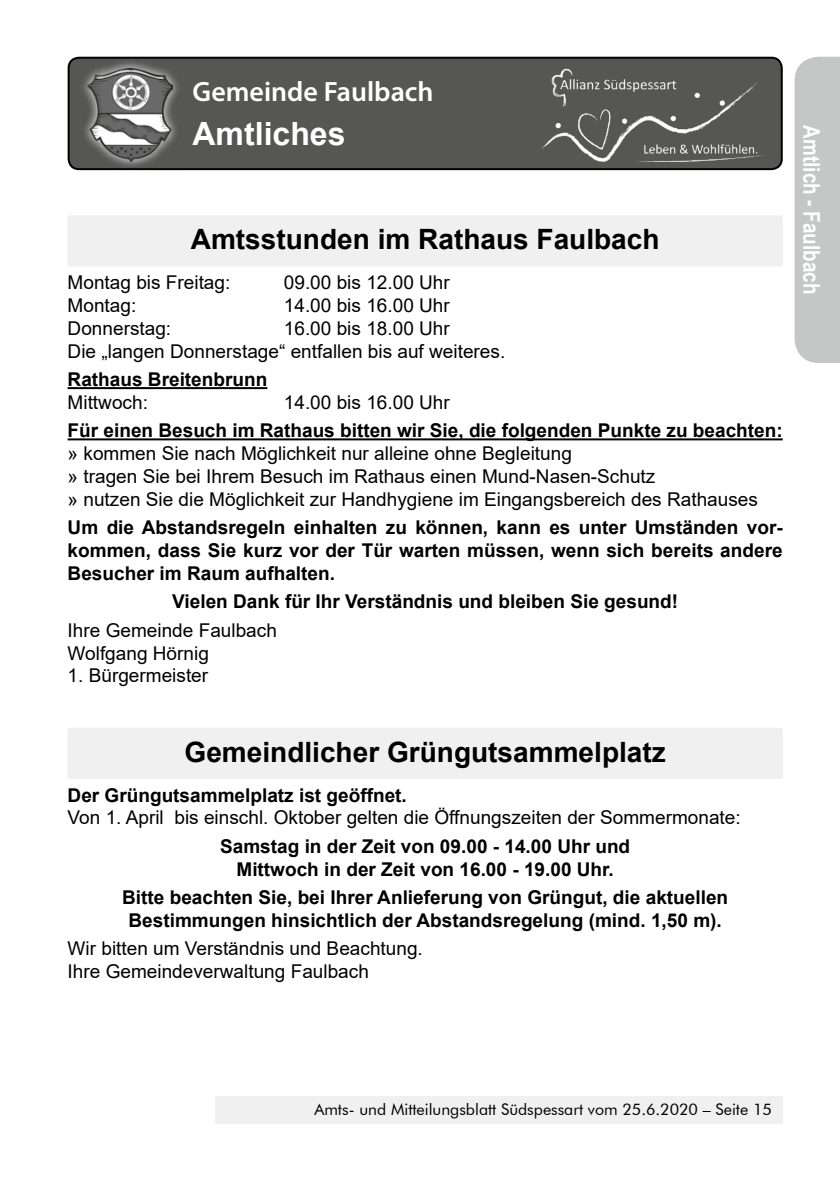
<style>
.page{position:relative;width:840px;height:1191px;background:#fff}
.page>*{position:absolute;margin:0;border:0;box-sizing:border-box;transform-origin:0 0}
.t1{font:700 32px "Arial";color:#fff}
.t2{font:700 28px "Arial";color:#000}
.t3{font:600 28px "Myriad Pro";color:#fff}
.t4{font:700 23px "Arial Narrow";color:#fff}
.t5{font:19px/22.8px "Arial";color:#000}
.t6{font:700 19px/22.8px "Arial";color:#000;text-align:center}
.t7{font:16px "Futura BT";color:#000}
</style>
<div class="page">
<div style="left:215px;top:1097px;width:567px;height:27px;background:#f0f0f0"></div>
<div style="left:68px;top:220px;width:714px;height:46px;background:#f0f0f0"></div>
<div style="left:68px;top:215px;width:714px;height:46px;background:#f0f0f0"></div>
<hr style="left:68px;top:387px;width:199px;height:2px;background:#000">
<hr style="left:68px;top:438px;width:714px;height:2px;background:#000">
<div style="left:68px;top:732px;width:714px;height:46px;background:#f0f0f0"></div>
<div style="left:68px;top:727px;width:714px;height:46px;background:#f0f0f0"></div>
<div style="left:69px;top:58px;width:712px;height:111px;background:#565655;border-radius:10px"></div>
<div style="left:68px;top:57px;width:714px;height:113px;border:2px solid #000;border-radius:10px"></div>
<svg style="left:78px;top:58px;width:104px;height:112px"></svg>
<img style="left:87px;top:68px;width:86px;height:94px">
<img style="left:542px;top:68px;width:222px;height:93px">
<svg style="left:794px;top:57px;width:45px;height:306px;background:#c8c9c9"></svg>
<h2 class="t3" style="left:192px;top:74px;width:242px">Gemeinde Faulbach</h2>
<h1 class="t1" style="left:192px;top:111px;width:154px">Amtliches</h1>
<h2 class="t2" style="left:191px;top:220px;width:470px">Amtsstunden im Rathaus Faulbach</h2>
<p class="t5" style="left:68px;top:271px;width:164px">Montag bis Freitag:</p>
<p class="t5" style="left:284px;top:271px;width:167px">09.00 bis 12.00 Uhr</p>
<p class="t5" style="left:68px;top:294px;width:70px">Montag:</p>
<p class="t5" style="left:284px;top:294px;width:167px">14.00 bis 16.00 Uhr</p>
<p class="t5" style="left:68px;top:316px;width:105px">Donnerstag:</p>
<p class="t5" style="left:68px;top:316px;width:439px;text-indent:216px">16.00 bis 18.00 Uhr<br>Die „langen Donnerstage“ entfallen bis auf weiteres.</p>
<p class="t6" style="left:68px;top:368px;width:201px">Rathaus Breitenbrunn</p>
<p class="t5" style="left:68px;top:391px;width:82px">Mittwoch:</p>
<p class="t5" style="left:284px;top:391px;width:167px">14.00 bis 16.00 Uhr</p>
<p class="t6" style="left:68px;top:419px;width:716px">Für einen Besuch im Rathaus bitten wir Sie, die folgenden Punkte zu beachten:</p>
<p class="t5" style="left:68px;top:442px;width:691px">» kommen Sie nach Möglichkeit nur alleine ohne Begleitung<br>» tragen Sie bei Ihrem Besuch im Rathaus einen Mund-Nasen-Schutz<br>» nutzen Sie die Möglichkeit zur Handhygiene im Eingangsbereich des Rathauses</p>
<p class="t6" style="left:68px;top:516px;width:716px;text-align:justify">Um die Abstandsregeln einhalten zu können, kann es unter Umständen vor&shy;kommen, dass Sie kurz vor der Tür warten müssen, wenn sich bereits andere Besucher im Raum aufhalten.</p>
<p class="t6" style="left:172px;top:590px;width:507px">Vielen Dank für Ihr Verständnis und bleiben Sie gesund!</p>
<p class="t5" style="left:68px;top:618px;width:211px">Ihre Gemeinde Faulbach<br>Wolfgang Hörnig</p>
<p class="t5" style="left:68px;top:664px;width:142px">1. Bürgermeister</p>
<p class="t4" style="left:828px;top:125px;width:170px;rotate:90deg">Amtlich - Faulbach</p>
<h2 class="t2" style="left:184px;top:732px;width:482px">Gemeindlicher Grüngutsammelplatz</h2>
<p class="t6" style="left:68px;top:783px;width:340px">Der Grüngutsammelplatz ist geöffnet.</p>
<p class="t5" style="left:68px;top:806px;width:674px">Von 1. April bis einschl. Oktober gelten die Öffnungszeiten der Sommermonate:</p>
<p class="t6" style="left:220px;top:835px;width:411px">Samstag in der Zeit von 09.00 - 14.00 Uhr und<br>Mittwoch in der Zeit von 16.00 - 19.00 Uhr.</p>
<p class="t6" style="left:122px;top:886px;width:607px">Bitte beachten Sie, bei Ihrer Anlieferung von Grüngut, die aktuellen<br>Bestimmungen hinsichtlich der Abstandsregelung (mind. 1,50 m).</p>
<p class="t5" style="left:68px;top:937px;width:356px">Wir bitten um Verständnis und Beachtung.<br>Ihre Gemeindeverwaltung Faulbach</p>
<p class="t7" style="left:314px;top:1099px;width:459px">Amts- und Mitteilungsblatt Südspessart vom 25.6.2020 – Seite 15</p>
</div>
